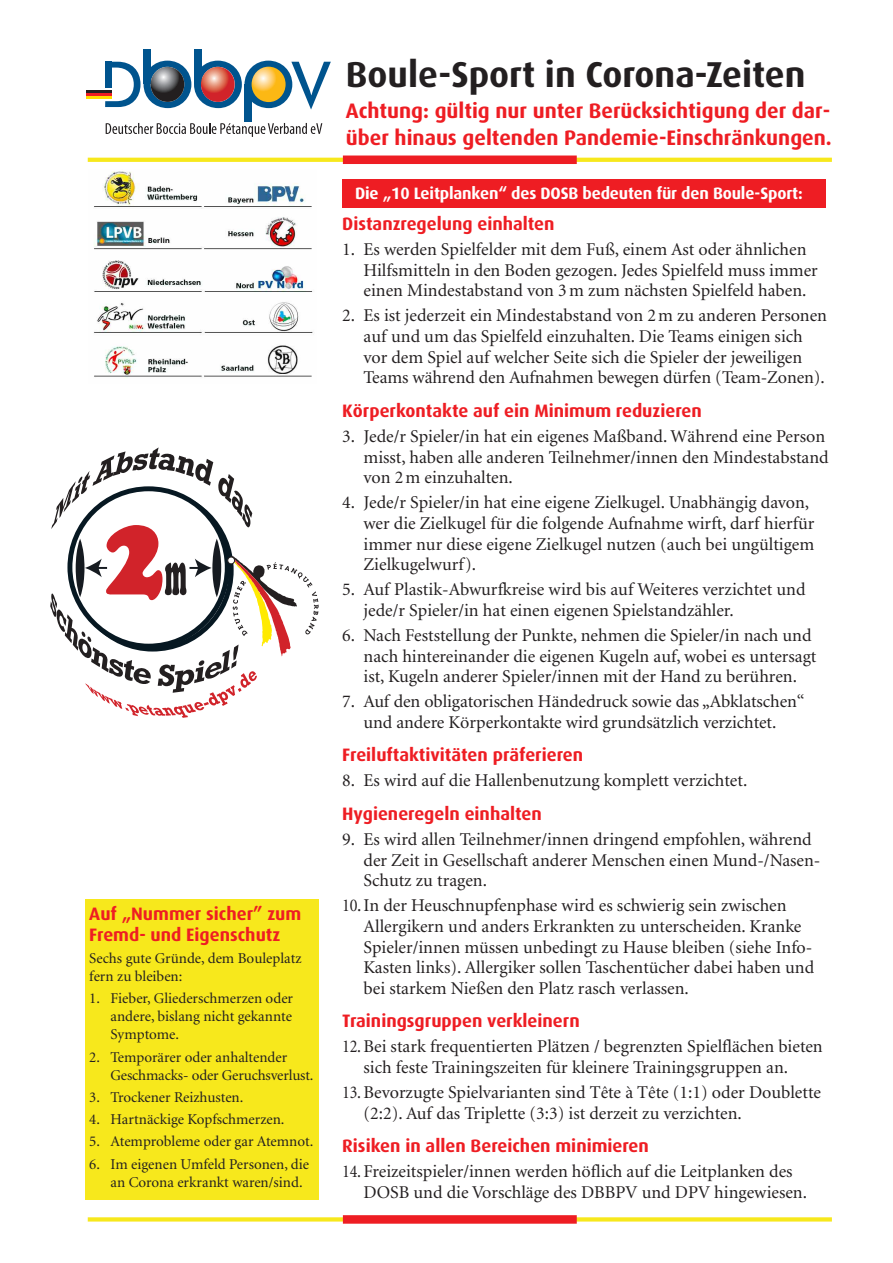
<style>
.page{position:relative;width:893px;height:1263px;background:#fff}
.page>*{position:absolute;margin:0;border:0;box-sizing:border-box;transform-origin:0 0}
.t1{font:700 36px "Dax";color:#231f20}
.t2{font:700 21px/27px "Dax";color:#ee1d23}
.t3{font:18px/20.7px "Minion";color:#231f20}
.t4{font:18px/20.7px "Minion";color:#231f20;scale:.9 1}
.t5{font:700 18px/21px "Dax";color:#ee1d23}
.t6{font:700 16.5px "Dax";letter-spacing:-.01em;color:#fff}
.t7{font:15px/18px "Minion";color:#231f20}
</style>
<div class="page">
<svg style="left:88px;top:158px;width:744px;height:4px;background:#f6e821"></svg>
<div style="left:343px;top:156px;width:234px;height:8px;background:#ee1d23"></div>
<svg style="left:88px;top:1217px;width:744px;height:4px;background:#f7e92d"></svg>
<div style="left:343px;top:1215px;width:234px;height:9px;background:#ee1d23"></div>
<svg style="left:291px;top:62px;width:40px;height:48px"></svg>
<svg style="left:105px;top:61px;width:137px;height:47px"></svg>
<div style="left:244px;top:61px;width:48px;height:47px;background:#00548e;border-radius:50%"></div>
<div style="left:144px;top:49px;width:7px;height:35px;background:#00548e"></div>
<div style="left:194px;top:49px;width:7px;height:35px;background:#00548e"></div>
<div style="left:244px;top:84px;width:7px;height:38px;background:#00548e"></div>
<svg style="left:151px;top:67px;width:33px;height:35px"></svg>
<svg style="left:201px;top:67px;width:34px;height:35px"></svg>
<svg style="left:252px;top:67px;width:34px;height:35px"></svg>
<hr style="left:86px;top:90px;width:25px;height:3px;background:#231f20">
<hr style="left:86px;top:93px;width:25px;height:3px;background:#ee1d23">
<hr style="left:86px;top:96px;width:25px;height:2px;background:#ffdd01">
<div style="left:105px;top:62px;width:6px;height:26px;background:#00548e"></div>
<svg style="left:106px;top:123px;width:216px;height:14px"></svg>
<div style="left:342px;top:179px;width:484px;height:28px;background:#ee1d23"></div>
<svg style="left:50px;top:447px;width:269px;height:271px"></svg>
<img style="left:94px;top:171px;width:219px;height:207px">
<div style="left:85px;top:899px;width:234px;height:300px;background:#f7e81c"></div>
<p class="t5" style="left:89px;top:905px;width:214px">Auf „Nummer sicher” zum<br>Fremd- und Eigenschutz</p>
<p class="t7" style="left:89px;top:950px;width:214px">Sechs gute Gründe, dem Bouleplatz fern zu bleiben:</p>
<p class="t7" style="left:111px;top:991px;width:184px;text-align:justify;text-indent:-21px">1. Fieber, Gliederschmerzen oder andere, bislang nicht gekannte Symptome.</p>
<p class="t7" style="left:111px;top:1049px;width:204px;text-indent:-21px">2. Temporärer oder anhaltender<br>Geschmacks- oder Geruchsverlust.</p>
<p class="t7" style="left:89px;top:1089px;width:156px">3. Trockener Reizhusten.</p>
<p class="t7" style="left:89px;top:1111px;width:197px">4. Hartnäckige Kopfschmerzen.</p>
<p class="t7" style="left:89px;top:1134px;width:226px">5. Atemprobleme oder gar Atemnot.</p>
<p class="t7" style="left:111px;top:1156px;width:200px;text-indent:-21px">6. Im eigenen Umfeld Personen, die an Corona erkrankt waren/sind.</p>
<h1 class="t1" style="left:346px;top:62px;width:461px">Boule-Sport in Corona-Zeiten</h1>
<p class="t2" style="left:346px;top:99px;width:487px">Achtung: gültig nur unter Berücksichtigung der dar&shy;über hinaus geltenden Pandemie-Einschränkungen.</p>
<p class="t6" style="left:355px;top:187px;width:449px">Die „10 Leitplanken“ des DOSB bedeuten für den Boule-Sport:</p>
<p class="t5" style="left:342px;top:215px;width:214px">Distanzregelung einhalten</p>
<p class="t3" style="left:364px;top:240px;width:456px;text-indent:-21px">1. Es werden Spielfelder mit dem Fuß, einem Ast oder ähnlichen<br>Hilfsmitteln in den Boden gezogen. Jedes Spielfeld muss immer einen Mindestabstand von 3m zum nächsten Spielfeld haben.</p>
<p class="t3" style="left:364px;top:307px;width:465px;text-indent:-21px">2. Es ist jederzeit ein Mindestabstand von 2m zu anderen Personen auf und um das Spielfeld einzuhalten. Die Teams einigen sich vor dem Spiel auf welcher Seite sich die Spieler der jeweiligen Teams während den Aufnahmen bewegen dürfen (Team-Zonen).</p>
<p class="t5" style="left:342px;top:402px;width:361px">Körperkontakte auf ein Minimum reduzieren</p>
<p class="t3" style="left:364px;top:427px;width:467px;text-indent:-21px">3. Jede/r Spieler/in hat ein eigenes Maßband. Während eine Person misst, haben alle anderen Teilnehmer/innen den Mindestabstand von 2m einzuhalten.</p>
<p class="t3" style="left:364px;top:493px;width:452px;text-indent:-21px">4. Jede/r Spieler/in hat eine eigene Zielkugel. Unabhängig davon, wer die Zielkugel für die folgende Aufnahme wirft, darf hierfür immer nur diese eigene Zielkugel nutzen (auch bei ungültigem Zielkugelwurf).</p>
<p class="t3" style="left:364px;top:581px;width:443px;text-indent:-21px">5. Auf Plastik-Abwurfkreise wird bis auf Weiteres verzichtet und jede/r Spieler/in hat einen eigenen Spielstandzähler.</p>
<p class="t3" style="left:364px;top:626px;width:454px;text-indent:-21px">6. Nach Feststellung der Punkte, nehmen die Spieler/in nach und nach hintereinander die eigenen Kugeln auf, wobei es untersagt ist, Kugeln anderer Spieler/innen mit der Hand zu berühren.</p>
<p class="t3" style="left:342px;top:693px;width:464px;text-align:center">7. Auf den obligatorischen Händedruck sowie das „Abklatschen“ und andere Körperkontakte wird grundsätzlich verzichtet.</p>
<p class="t5" style="left:342px;top:747px;width:242px">Freiluftaktivitäten präferieren</p>
<p class="t3" style="left:342px;top:772px;width:407px">8. Es wird auf die Hallenbenutzung komplett verzichtet.</p>
<p class="t5" style="left:342px;top:805px;width:201px">Hygieneregeln einhalten</p>
<p class="t3" style="left:364px;top:830px;width:458px;text-indent:-21px">9. Es wird allen Teilnehmer/innen dringend empfohlen, während der Zeit in Gesellschaft anderer Menschen einen Mund-/Nasen-<br>Schutz zu tragen.</p>
<p class="t4" style="left:364px;top:896px;width:502px;text-indent:-21px">10.In der Heuschnupfenphase wird es schwierig sein zwischen Allergikern und anders Erkrankten zu unterscheiden. Kranke Spieler/innen müssen unbedingt zu Hause bleiben (siehe Info-Kasten links). Allergiker sollen Taschentücher dabei haben und bei starkem Nießen den Platz rasch verlassen.</p>
<p class="t5" style="left:342px;top:1013px;width:239px">Trainingsgruppen verkleinern</p>
<p class="t4" style="left:364px;top:1038px;width:512px;text-indent:-21px">12. Bei stark frequentierten Plätzen / begrenzten Spielflächen bieten sich feste Trainingszeiten für kleinere Trainingsgruppen an.</p>
<p class="t4" style="left:364px;top:1083px;width:510px;text-indent:-21px">13. Bevorzugte Spielvarianten sind Tête à Tête (1:1) oder Doublette (2:2). Auf das Triplette (3:3) ist derzeit zu verzichten.</p>
<p class="t5" style="left:342px;top:1137px;width:308px">Risiken in allen Bereichen minimieren</p>
<p class="t4" style="left:364px;top:1162px;width:494px;text-indent:-21px">14. Freizeitspieler/innen werden höflich auf die Leitplanken des<br>DOSB und die Vorschläge des DBBPV und DPV hingewiesen.</p>
</div>
